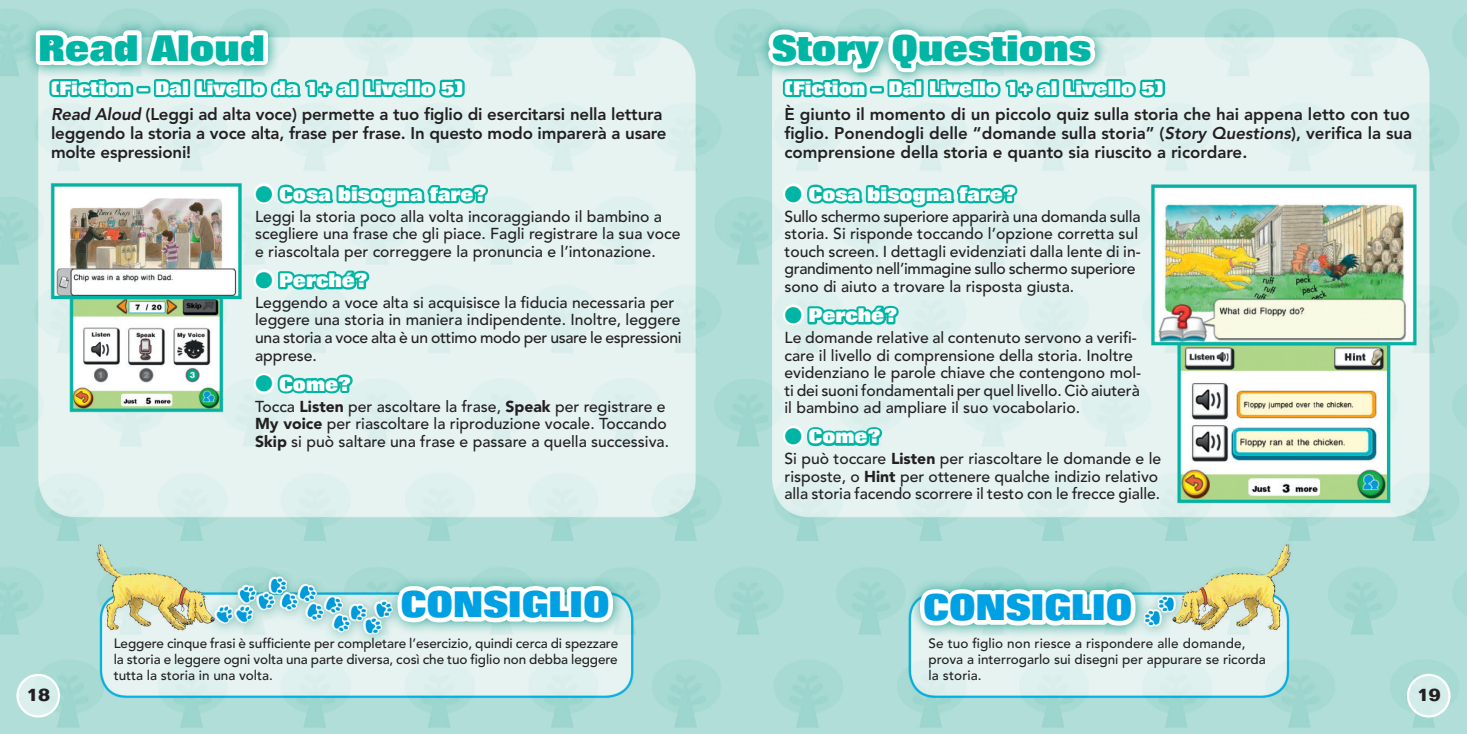
<style>
.page{position:relative;width:1467px;height:734px;background:#fff}
.page>*{position:absolute;margin:0;border:0;box-sizing:border-box;transform-origin:0 0}
.t1{font:800 36px "Folio LT";color:#00b5a4}
.t2{font:800 36px "Folio LT";color:#00a1e3}
.t3{font:800 19.12px "Folio LT";color:#fff}
.t4{font:700 18px "Folio LT";color:#231f20}
.t5{font:800 16.88px/19.1px "Avenir LT";color:#231f20}
.t6{font:500 15.75px/17.6px "Avenir LT";color:#231f20}
.t7{font:500 13.5px/16px "Avenir LT";color:#231f20}
.s1{font-style:italic}
.s2{color:#00b5a4}
.s3{font-weight:900}
</style>
<div class="page">
<img style="left:0;top:0;width:1467px;height:733px">
<svg style="left:250px;top:166px;width:240px;height:49px;background:#a9e2dc"></svg>
<svg style="left:250px;top:266px;width:122px;height:36px;background:#9ddfd8"></svg>
<svg style="left:250px;top:370px;width:105px;height:29px;background:#91dcd4"></svg>
<svg style="left:780px;top:166px;width:240px;height:49px;background:#a9e2dc"></svg>
<svg style="left:780px;top:301px;width:121px;height:36px;background:#9aded7"></svg>
<svg style="left:780px;top:422px;width:104px;height:29px;background:#91dcd4"></svg>
<div style="left:24px;top:18px;width:257px;height:61px;background:#009583;opacity:.85"></div>
<div style="left:757px;top:18px;width:352px;height:68px;background:#009583;opacity:.85"></div>
<svg style="left:31px;top:0;width:324px;height:150px;background:#c1e7e2"></svg>
<div style="left:349px;top:79px;width:10px;height:18px;border:4px solid #00b5a4"></div>
<svg style="left:361px;top:77px;width:106px;height:73px;background:#b5e5e0"></svg>
<svg style="left:764px;top:20px;width:403px;height:139px"></svg>
<div style="left:386px;top:575px;width:240px;height:60px;background:#009583;opacity:.75"></div>
<svg style="left:393px;top:545px;width:225px;height:114px"></svg>
<div style="left:909px;top:578px;width:240px;height:60px;background:#009583;opacity:.85"></div>
<svg style="left:915px;top:548px;width:225px;height:115px"></svg>
<svg style="left:18px;top:674px;width:41px;height:42px"></svg>
<div style="left:16px;top:673px;width:44px;height:44px;border:2px solid #fff;border-radius:50%"></div>
<svg style="left:1408px;top:674px;width:41px;height:42px"></svg>
<div style="left:1407px;top:673px;width:44px;height:44px;border:2px solid #fff;border-radius:50%"></div>
<h1 class="t1" style="left:38px;top:27px;width:229px">Read Aloud</h1>
<h1 class="t1" style="left:772px;top:27px;width:321px">Story Questions</h1>
<p class="t3" style="left:51px;top:77px;width:414px">(Fiction – Dal Livello da 1+ al Livello 5)</p>
<p class="t3" style="left:784px;top:77px;width:380px">(Fiction – Dal Livello 1+ al Livello 5)</p>
<p class="t5" style="left:51px;top:104px;width:617px"><span class="s1">Read Aloud</span> (Leggi ad alta voce) permette a tuo figlio di esercitarsi nella lettura leggendo la storia a voce alta, frase per frase. In questo modo imparerà a usare molte espressioni!</p>
<p class="t3" style="left:255px;top:183px;width:233px"><span class="s2">●</span> Cosa bisogna fare?</p>
<p class="t6" style="left:255px;top:208px;width:427px">Leggi la storia poco alla volta incoraggiando il bambino a scegliere una frase che gli piace. Fagli registrare la sua voce e riascoltala per correggere la pronuncia e l’intonazione.</p>
<p class="t3" style="left:255px;top:269px;width:114px"><span class="s2">●</span> Perché?</p>
<p class="t6" style="left:255px;top:294px;width:428px">Leggendo a voce alta si acquisisce la fiducia necessaria per leggere una storia in maniera indipendente. Inoltre, leggere una storia a voce alta è un ottimo modo per usare le espressioni apprese.</p>
<p class="t3" style="left:255px;top:373px;width:97px"><span class="s2">●</span> Come?</p>
<p class="t6" style="left:255px;top:397px;width:415px">Tocca <span class="s3">Listen</span> per ascoltare la frase, <span class="s3">Speak</span> per registrare e<br><span class="s3">My voice</span> per riascoltare la riproduzione vocale. Toccando<br><span class="s3">Skip</span> si può saltare una frase e passare a quella successiva.</p>
<p class="t5" style="left:784px;top:104px;width:629px">È giunto il momento di un piccolo quiz sulla storia che hai appena letto con tuo figlio. Ponendogli delle “domande sulla storia” (<span class="s1">Story Questions</span>), verifica la sua comprensione della storia e quanto sia riuscito a ricordare.</p>
<p class="t3" style="left:784px;top:183px;width:233px"><span class="s2">●</span> Cosa bisogna fare?</p>
<p class="t6" style="left:784px;top:208px;width:358px">Sullo schermo superiore apparirà una domanda sulla storia. Si risponde toccando l’opzione corretta sul touch screen. I dettagli evidenziati dalla lente di in&shy;grandimento nell’immagine sullo schermo superiore sono di aiuto a trovare la risposta giusta.</p>
<p class="t3" style="left:784px;top:304px;width:114px"><span class="s2">●</span> Perché?</p>
<p class="t6" style="left:784px;top:329px;width:358px">Le domande relative al contenuto servono a verifi&shy;care il livello di comprensione della storia. Inoltre evidenziano le parole chiave che contengono mol&shy;ti dei suoni fondamentali per quel livello. Ciò aiuterà il bambino ad ampliare il suo vocabolario.</p>
<p class="t3" style="left:784px;top:426px;width:97px"><span class="s2">●</span> Come?</p>
<p class="t6" style="left:784px;top:450px;width:378px">Si può toccare <span class="s3">Listen</span> per riascoltare le domande e le risposte, o <span class="s3">Hint</span> per ottenere qualche indizio relativo alla storia facendo scorrere il testo con le frecce gialle.</p>
<h1 class="t2" style="left:401px;top:584px;width:211px">CONSIGLIO</h1>
<h1 class="t2" style="left:923px;top:587px;width:211px">CONSIGLIO</h1>
<p class="t7" style="left:114px;top:635px;width:506px;text-align:justify">Leggere cinque frasi è sufficiente per completare l’esercizio, quindi cerca di spezzare la storia e leggere ogni volta una parte diversa, così che tuo figlio non debba leggere tutta la storia in una volta.</p>
<p class="t7" style="left:928px;top:635px;width:339px">Se tuo figlio non riesce a rispondere alle domande, prova a interrogarlo sui disegni per appurare se ricorda la storia.</p>
<p class="t4" style="left:26px;top:683px;width:26px">18</p>
<p class="t4" style="left:1417px;top:683px;width:26px">19</p>
</div>
